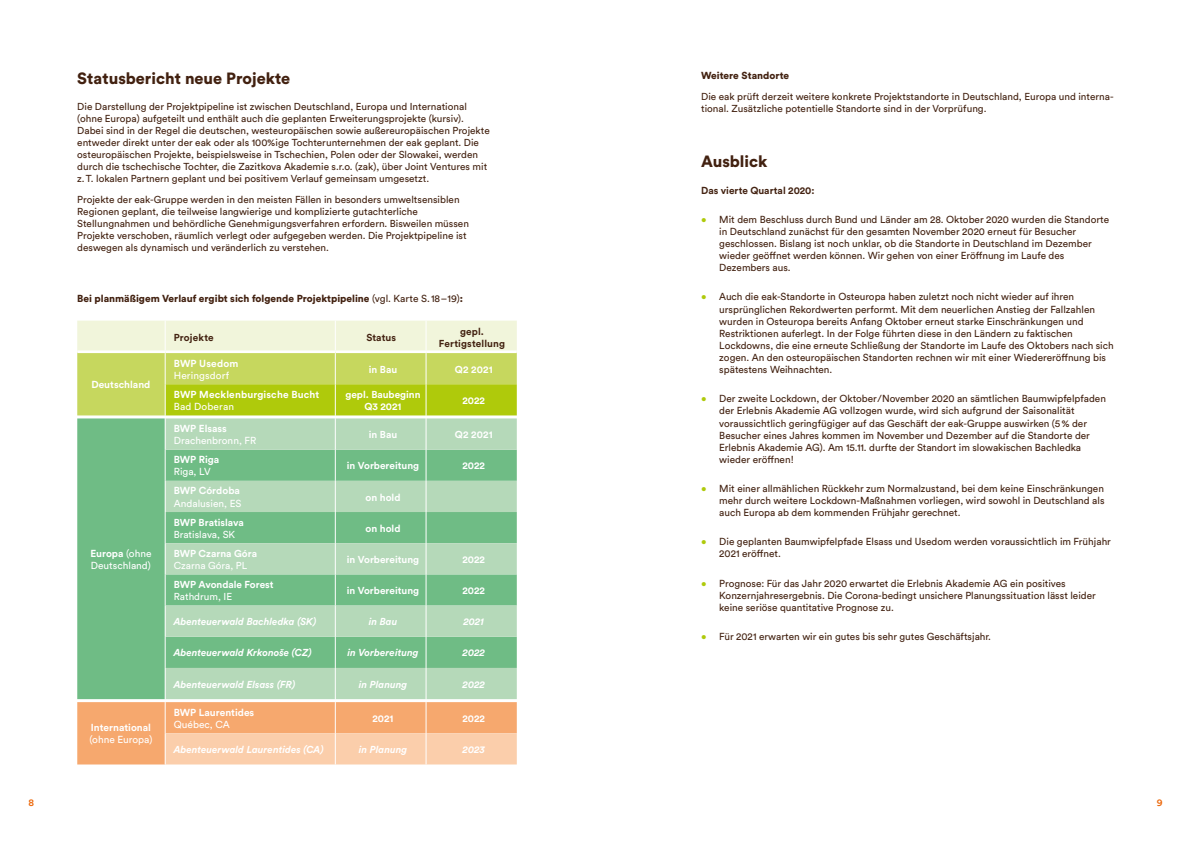
<style>
.page{position:relative;width:1191px;height:842px;background:#fff}
.page>*{position:absolute;margin:0;border:0;box-sizing:border-box;transform-origin:0 0}
.t1{font:900 16.2px "Circular Pro";color:#422110}
.t2{font:10.1px/12.1px "Circular Pro";color:#422110}
.t3{font:700 10.1px "Circular Pro";color:#fff}
.t4{font:10.1px/12.1px "Circular Pro";color:#fff}
.t5{font:900 10.1px "Circular Pro";color:#422110}
.t6{font:700 10.1px "Circular Pro";color:#422110}
.t7{font:10px/12px "Circular Pro";color:#422110}
.t8{font:italic 700 10px "Circular Pro";color:#fff}
.t9{font:700 10px/12px "Circular Pro";color:#fff;text-align:center}
.t10{font:10px "Circular Pro";color:#fff}
.t11{font:700 10px/12px "Circular Pro";letter-spacing:.01em;color:#422110;text-align:center}
.t12{font:500 10px "Circular Pro";color:#ec6608}
.s1{font-weight:400}
.s2{font-weight:700}
.s3{font-size:10px;color:#afca0b}
</style>
<div class="page">
<div style="left:77px;top:418px;width:88px;height:281px;background:#6fbc85"></div>
<svg style="left:166px;top:418px;width:351px;height:281px;background:#96cca2"></svg>
<hr style="left:335px;top:418px;width:1px;height:32px;background:#fff">
<hr style="left:335px;top:450px;width:1px;height:31px;background:#fff">
<hr style="left:335px;top:481px;width:1px;height:31px;background:#fff">
<hr style="left:335px;top:543px;width:1px;height:31px;background:#fff">
<hr style="left:335px;top:574px;width:1px;height:32px;background:#fff">
<hr style="left:335px;top:606px;width:1px;height:31px;background:#fff">
<hr style="left:335px;top:637px;width:1px;height:31px;background:#fff">
<hr style="left:335px;top:668px;width:1px;height:31px;background:#fff">
<hr style="left:425px;top:418px;width:1px;height:32px;background:#fff">
<hr style="left:425px;top:450px;width:1px;height:31px;background:#fff">
<hr style="left:425px;top:481px;width:1px;height:31px;background:#fff">
<hr style="left:425px;top:543px;width:1px;height:31px;background:#fff">
<hr style="left:425px;top:574px;width:1px;height:32px;background:#fff">
<hr style="left:425px;top:606px;width:1px;height:31px;background:#fff">
<hr style="left:425px;top:637px;width:1px;height:31px;background:#fff">
<hr style="left:425px;top:668px;width:1px;height:31px;background:#fff">
<svg style="left:77px;top:321px;width:440px;height:95px;background:#cedd71"></svg>
<svg style="left:77px;top:699px;width:440px;height:65px;background:#f8bb8c"></svg>
<hr style="left:165px;top:702px;width:1px;height:31px;background:#fff">
<hr style="left:165px;top:733px;width:1px;height:31px;background:#fff">
<hr style="left:335px;top:512px;width:1px;height:31px;background:#fff">
<hr style="left:425px;top:512px;width:1px;height:31px;background:#fff">
<hr style="left:77px;top:350px;width:88px;height:3px;background:#fff">
<hr style="left:165px;top:350px;width:170px;height:3px;background:#fff">
<hr style="left:335px;top:350px;width:91px;height:3px;background:#fff">
<hr style="left:426px;top:350px;width:91px;height:3px;background:#fff">
<h1 class="t1" style="left:77px;top:67px;width:214px">Statusbericht neue Projekte</h1>
<p class="t7" style="left:77px;top:100px;width:414px">Die Darstellung der Projektpipeline ist zwischen Deutschland, Europa und International (ohne Europa) aufgeteilt und enthält auch die geplanten Erweiterungsprojekte (kursiv).<br>Dabei sind in der Regel die deutschen, westeuropäischen sowie außereuropäischen Projekte entweder direkt unter der eak oder als 100%ige Tochterunternehmen der eak geplant. Die osteuropäischen Projekte, beispielsweise in Tschechien, Polen oder der Slowakei, werden durch die tschechische Tochter, die Zazitkova Akademie s.r.o. (zak), über Joint Ventures mit z.T. lokalen Partnern geplant und bei positivem Verlauf gemeinsam umgesetzt.</p>
<p class="t7" style="left:77px;top:193px;width:393px">Projekte der eak-Gruppe werden in den meisten Fällen in besonders umweltsensiblen Regionen geplant, die teilweise langwierige und komplizierte gutachterliche Stellungnahmen und behördliche Genehmigungsverfahren erfordern. Bisweilen müssen Projekte verschoben, räumlich verlegt oder aufgegeben werden. Die Projektpipeline ist deswegen als dynamisch und veränderlich zu verstehen.</p>
<p class="t5" style="left:77px;top:291px;width:387px">Bei planmäßigem Verlauf ergibt sich folgende Projektpipeline <span class="s1">(vgl. Karte S.18–19)</span>:</p>
<p class="t3" style="left:91px;top:378px;width:61px">Deutschland</p>
<p class="t4" style="left:90px;top:547px;width:63px"><span class="s2">Europa</span> (ohne<br>Deutschland)</p>
<p class="t3" style="left:91px;top:721px;width:62px">International</p>
<p class="t4" style="left:89px;top:733px;width:65px">(ohne Europa)</p>
<p class="t11" style="left:174px;top:331px;width:41px">Projekte</p>
<p class="t11" style="left:366px;top:331px;width:31px">Status</p>
<p class="t11" style="left:439px;top:325px;width:68px">gepl.<br>Fertigstellung</p>
<p class="t3" style="left:174px;top:356px;width:66px">BWP Usedom</p>
<p class="t4" style="left:174px;top:369px;width:57px">Heringsdorf</p>
<p class="t3" style="left:174px;top:387px;width:147px">BWP Mecklenburgische Bucht</p>
<p class="t4" style="left:174px;top:400px;width:62px">Bad Doberan</p>
<p class="t3" style="left:174px;top:422px;width:55px">BWP Elsass</p>
<p class="t4" style="left:174px;top:434px;width:84px">Drachenbronn, FR</p>
<p class="t3" style="left:174px;top:453px;width:47px">BWP Riga</p>
<p class="t4" style="left:174px;top:465px;width:38px">Riga, LV</p>
<p class="t3" style="left:174px;top:484px;width:68px">BWP Córdoba</p>
<p class="t4" style="left:174px;top:496px;width:69px">Andalusien, ES</p>
<p class="t9" style="left:174px;top:516px;width:72px">BWP Bratislava</p>
<p class="t10" style="left:174px;top:527px;width:63px">Bratislava, SK</p>
<p class="t9" style="left:174px;top:547px;width:85px">BWP Czarna Góra</p>
<p class="t10" style="left:174px;top:559px;width:75px">Czarna Góra, PL</p>
<p class="t9" style="left:174px;top:578px;width:101px">BWP Avondale Forest</p>
<p class="t10" style="left:174px;top:590px;width:60px">Rathdrum, IE</p>
<p class="t9" style="left:369px;top:363px;width:30px">in Bau</p>
<p class="t9" style="left:455px;top:363px;width:40px">Q2 2021</p>
<p class="t9" style="left:345px;top:388px;width:77px">gepl. Baubeginn<br>Q3 2021</p>
<p class="t9" style="left:462px;top:394px;width:24px">2022</p>
<p class="t9" style="left:369px;top:428px;width:30px">in Bau</p>
<p class="t9" style="left:455px;top:428px;width:40px">Q2 2021</p>
<p class="t9" style="left:347px;top:459px;width:74px">in Vorbereitung</p>
<p class="t9" style="left:462px;top:459px;width:24px">2022</p>
<p class="t3" style="left:365px;top:490px;width:37px">on hold</p>
<p class="t3" style="left:365px;top:521px;width:37px">on hold</p>
<p class="t9" style="left:347px;top:553px;width:74px">in Vorbereitung</p>
<p class="t9" style="left:462px;top:553px;width:24px">2022</p>
<p class="t9" style="left:347px;top:584px;width:74px">in Vorbereitung</p>
<p class="t9" style="left:462px;top:584px;width:24px">2022</p>
<p class="t8" style="left:174px;top:615px;width:144px">Abenteuerwald Bachledka (SK)</p>
<p class="t8" style="left:369px;top:615px;width:30px">in Bau</p>
<p class="t8" style="left:463px;top:615px;width:22px">2021</p>
<p class="t8" style="left:174px;top:646px;width:139px">Abenteuerwald Krkonoše (CZ)</p>
<p class="t8" style="left:347px;top:646px;width:73px">in Vorbereitung</p>
<p class="t8" style="left:462px;top:646px;width:24px">2022</p>
<p class="t8" style="left:174px;top:677px;width:123px">Abenteuerwald Elsass (FR)</p>
<p class="t8" style="left:359px;top:677px;width:50px">in Planung</p>
<p class="t8" style="left:462px;top:677px;width:24px">2022</p>
<p class="t3" style="left:174px;top:705px;width:82px">BWP Laurentides</p>
<p class="t4" style="left:174px;top:718px;width:57px">Québec, CA</p>
<p class="t9" style="left:372px;top:712px;width:23px">2021</p>
<p class="t9" style="left:462px;top:712px;width:24px">2022</p>
<p class="t8" style="left:174px;top:742px;width:151px">Abenteuerwald Laurentides (CA)</p>
<p class="t8" style="left:359px;top:742px;width:50px">in Planung</p>
<p class="t8" style="left:462px;top:742px;width:24px">2023</p>
<p class="t5" style="left:701px;top:68px;width:90px">Weitere Standorte</p>
<p class="t7" style="left:701px;top:90px;width:414px">Die eak prüft derzeit weitere konkrete Projektstandorte in Deutschland, Europa und interna&shy;tional. Zusätzliche potentielle Standorte sind in der Vorprüfung.</p>
<h1 class="t1" style="left:701px;top:150px;width:68px">Ausblick</h1>
<p class="t6" style="left:701px;top:183px;width:115px">Das vierte Quartal 2020:</p>
<p class="t2" style="left:719px;top:213px;width:391px;text-indent:-18px"><span class="s3">•</span> Mit dem Beschluss durch Bund und Länder am 28. Oktober 2020 wurden die Standorte in Deutschland zunächst für den gesamten November 2020 erneut für Besucher geschlossen. Bislang ist noch unklar, ob die Standorte in Deutschland im Dezember wieder geöffnet werden können. Wir gehen von einer Eröffnung im Laufe des Dezembers aus.</p>
<p class="t2" style="left:719px;top:290px;width:396px;text-indent:-18px"><span class="s3">•</span> Auch die eak-Standorte in Osteuropa haben zuletzt noch nicht wieder auf ihren ursprünglichen Rekordwerten performt. Mit dem neuerlichen Anstieg der Fallzahlen wurden in Osteuropa bereits Anfang Oktober erneut starke Einschränkungen und Restriktionen auferlegt. In der Folge führten diese in den Ländern zu faktischen Lockdowns, die eine erneute Schließung der Standorte im Laufe des Oktobers nach sich zogen. An den osteuropäischen Standorten rechnen wir mit einer Wiedereröffnung bis spätestens Weihnachten.</p>
<p class="t2" style="left:719px;top:392px;width:388px;text-indent:-18px"><span class="s3">•</span> Der zweite Lockdown, der Oktober/November 2020 an sämtlichen Baumwipfelpfaden der Erlebnis Akademie AG vollzogen wurde, wird sich aufgrund der Saisonalität voraussichtlich geringfügiger auf das Geschäft der eak-Gruppe auswirken (5% der Besucher eines Jahres kommen im November und Dezember auf die Standorte der Erlebnis Akademie AG). Am 15.11. durfte der Standort im slowakischen Bachledka wieder eröffnen!</p>
<p class="t2" style="left:719px;top:482px;width:387px;text-align:justify;text-indent:-18px"><span class="s3">•</span> Mit einer allmählichen Rückkehr zum Normalzustand, bei dem keine Einschränkungen mehr durch weitere Lockdown-Maßnahmen vorliegen, wird sowohl in Deutschland als auch Europa ab dem kommenden Frühjahr gerechnet.</p>
<p class="t2" style="left:719px;top:535px;width:393px;text-indent:-18px"><span class="s3">•</span> Die geplanten Baumwipfelpfade Elsass und Usedom werden voraussichtlich im Frühjahr<br>2021 eröffnet.</p>
<p class="t2" style="left:719px;top:577px;width:378px;text-indent:-18px"><span class="s3">•</span> Prognose: Für das Jahr 2020 erwartet die Erlebnis Akademie AG ein positives<br>Konzernjahresergebnis. Die Corona-bedingt unsichere Planungssituation lässt leider keine seriöse quantitative Prognose zu.</p>
<p class="t2" style="left:701px;top:630px;width:291px"><span class="s3">•</span> Für 2021 erwarten wir ein gutes bis sehr gutes Geschäftsjahr.</p>
<p class="t12" style="left:28px;top:795px;width:7px">8</p>
<p class="t12" style="left:1156px;top:795px;width:7px">9</p>
</div>
